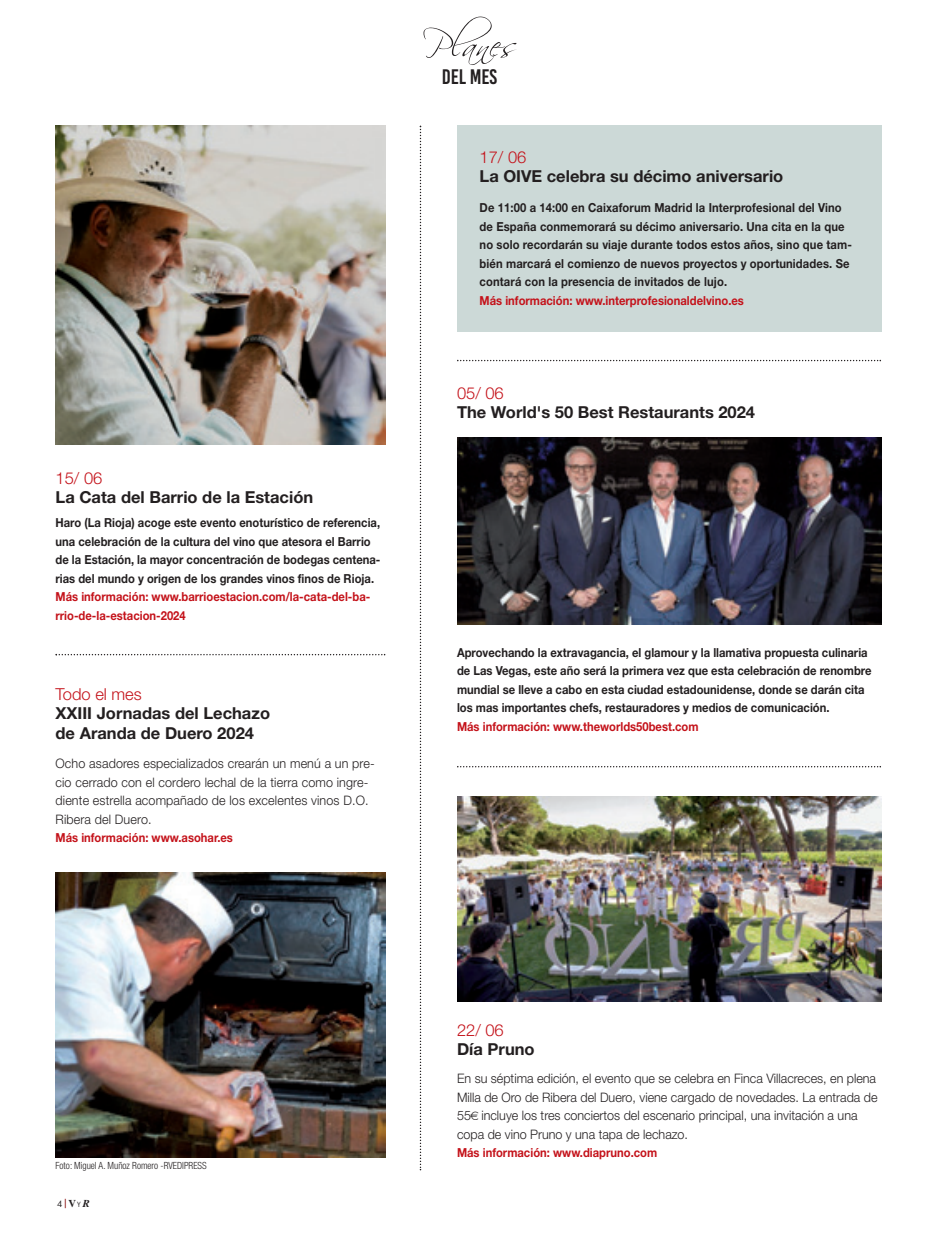
<style>
.page{position:relative;width:936px;height:1234px;background:#fff}
.page>*{position:absolute;margin:0;border:0;box-sizing:border-box;transform-origin:0 0}
.t1{font:21px "Bebas Kai";letter-spacing:-.005em;color:#231f20}
.t2{font:700 16.5px/19.2px "Helvetica Neue";color:#231f20}
.t3{font:300 13.05px/18.5px "Helvetica Neue";color:#231f20;scale:.96 1}
.t4{font:700 12.45px/18.6px "Helvetica Neue";color:#231f20;scale:.9 1}
.t5{font:700 12.45px "Helvetica Neue";color:#c4121a;scale:.9 1}
.t6{font:300 10.5px "HP Sans";color:#231f20}
.t7{font:300 condensed 9.9px "Helvetica Neue";color:#231f20;scale:.96 1}
.s1{font-family:"Helvetica Neue Light TT";font-weight:400;color:#c4121a}
.s2{color:#c4121a}
.s3{font-size:13.5px;color:#820101}
.s4{font-family:"Times";font-weight:700}
.s5{font-size:7.8px}
.s6{font-family:"Times";font-weight:700;font-style:italic}
</style>
<div class="page">
<svg style="left:419px;top:126px;width:2px;height:1044px"></svg>
<img style="left:457px;top:437px;width:423px;height:187px">
<img style="left:56px;top:873px;width:329px;height:284px">
<svg style="left:423px;top:16px;width:93px;height:49px"></svg>
<img style="left:56px;top:126px;width:329px;height:318px">
<svg style="left:56px;top:654px;width:329px;height:1px"></svg>
<svg style="left:457px;top:766px;width:423px;height:1px"></svg>
<svg style="left:457px;top:360px;width:423px;height:1px"></svg>
<div style="left:457px;top:126px;width:423px;height:206px;background:#ccd9d7"></div>
<img style="left:457px;top:796px;width:423px;height:205px">
<p class="t2" style="left:56px;top:468px;width:259px"><span class="s1">15/ 06<br></span>La Cata del Barrio de la Estación</p>
<p class="t4" style="left:56px;top:513px;width:362px">Haro (La Rioja) acoge este evento enoturístico de referencia, una celebración de la cultura del vino que atesora el Barrio de la Estación, la mayor concentración de bodegas centena&shy;rias del mundo y origen de los grandes vinos finos de Rioja.<br><span class="s2">Más información: www.barrioestacion.com/la-cata-del-ba&shy;rrio-de-la-estacion-2024</span></p>
<p class="t2" style="left:56px;top:684px;width:216px"><span class="s1">Todo el mes<br></span>XXIII Jornadas del Lechazo de Aranda de Duero 2024</p>
<p class="t3" style="left:56px;top:754px;width:334px">Ocho asadores especializados crearán un menú a un pre&shy;cio cerrado con el cordero lechal de la tierra como ingre&shy;diente estrella acompañado de los excelentes vinos D.O.<br>Ribera del Duero.</p>
<p class="t5" style="left:56px;top:830px;width:198px">Más información: www.asohar.es</p>
<p class="t1" style="left:442px;top:65px;width:57px">DEL MES</p>
<p class="t2" style="left:479px;top:147px;width:305px"><span class="s1">17/ 06<br></span>La OIVE celebra su décimo aniversario</p>
<p class="t4" style="left:479px;top:198px;width:415px">De 11:00 a 14:00 en Caixaforum Madrid la Interprofesional del Vino de España conmemorará su décimo aniversario. Una cita en la que no solo recordarán su viaje durante todos estos años, sino que tam&shy;bién marcará el comienzo de nuevos proyectos y oportunidades. Se contará con la presencia de invitados de lujo.<br><span class="s2">Más información: www.interprofesionaldelvino.es</span></p>
<p class="t2" style="left:457px;top:383px;width:299px"><span class="s1">05/ 06<br></span>The World's 50 Best Restaurants 2024</p>
<p class="t4" style="left:457px;top:643px;width:462px">Aprovechando la extravagancia, el glamour y la llamativa propuesta culinaria de Las Vegas, este año será la primera vez que esta celebración de renombre mundial se lleve a cabo en esta ciudad estadounidense, donde se darán cita los mas importantes chefs, restauradores y medios de comunicación.<br><span class="s2">Más información: www.theworlds50best.com</span></p>
<p class="t7" style="left:56px;top:1159px;width:159px">Foto: Miguel A. Muñoz Romero -RVEDIPRESS</p>
<p class="t6" style="left:57px;top:1198px;width:34px">4<span class="s3">|</span><span class="s4">V</span><span class="s5">Y</span><span class="s6">R</span></p>
<p class="t2" style="left:457px;top:1019px;width:79px"><span class="s1">22/ 06<br></span>Día Pruno</p>
<p class="t3" style="left:457px;top:1069px;width:439px">En su séptima edición, el evento que se celebra en Finca Villacreces, en plena Milla de Oro de Ribera del Duero, viene cargado de novedades. La entrada de 55 incluye los tres conciertos del escenario principal, una invitación a una copa de vino Pruno y una tapa de lechazo.</p>
<p class="t5" style="left:457px;top:1145px;width:224px">Más información: www.diapruno.com</p>
</div>
